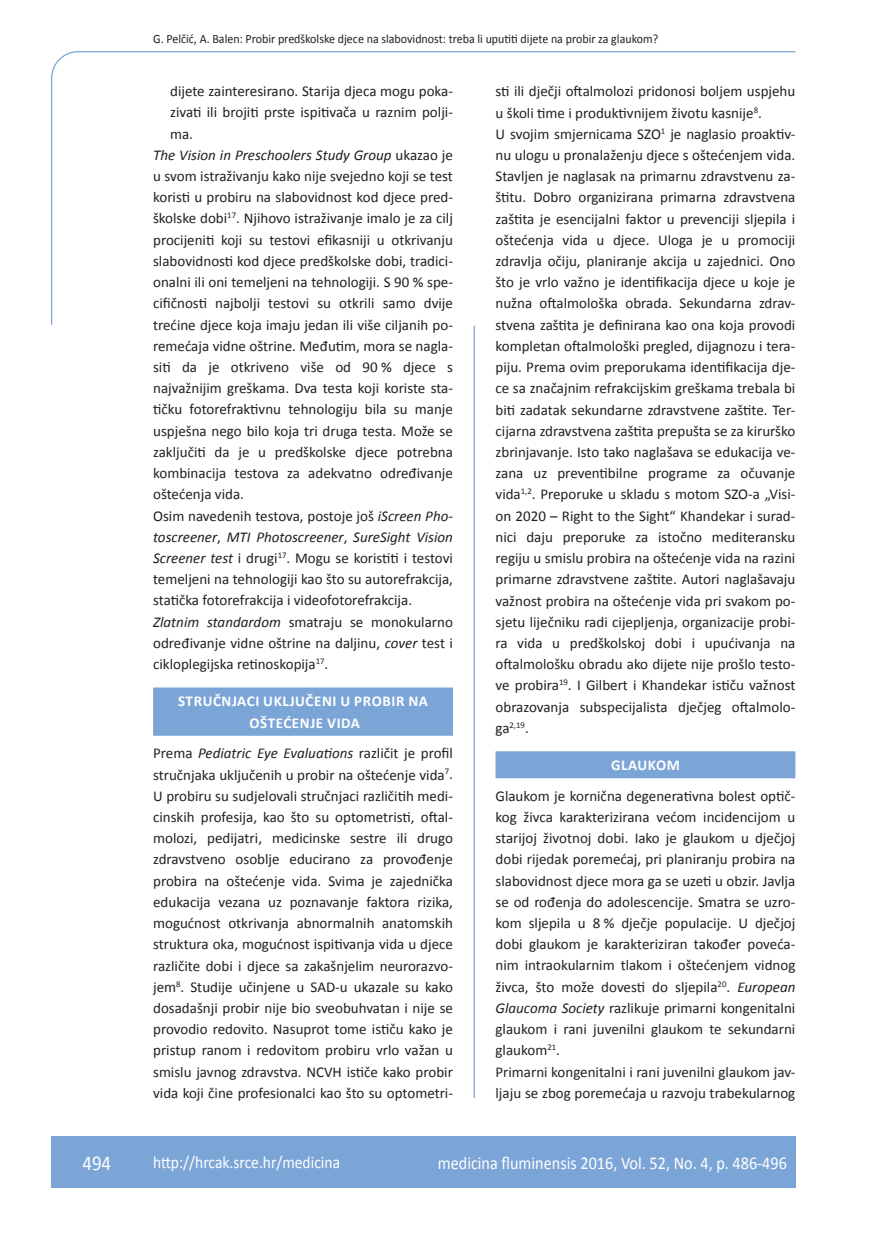
<style>
.page{position:relative;width:872px;height:1234px;background:#fff}
.page>*{position:absolute;margin:0;border:0;box-sizing:border-box;transform-origin:0 0}
.t1{font:21px "Calibri";color:#fff;scale:.9 1}
.t2{font:18px "Calibri";color:#fff;scale:.9 1}
.t3{font:17.25px "Calibri";color:#fff;scale:.9 1}
.t4{font:15px/21.1px "Calibri";color:#231f20}
.t5{font:italic 15px "Calibri";color:#231f20}
.t6{font:700 15px/21.1px "Calibri";letter-spacing:.04em;color:#fff;text-align:center}
.t7{font:12.75px "Calibri";color:#231f20;scale:.94 1}
.t8{font:8.7px "Calibri";color:#231f20}
.s1{font-style:normal}
.s2{font-style:italic}
.s3{font-size:15px}
</style>
<div class="page">
<svg style="left:51px;top:51px;width:745px;height:274px"></svg>
<hr style="left:473px;top:325px;width:2px;height:772px;background:#7ca5d7">
<div style="left:51px;top:1135px;width:744px;height:51px;background:#7ca5d7"></div>
<div style="left:153px;top:687px;width:300px;height:27px;background:#7ca5d7"></div>
<div style="left:153px;top:708px;width:300px;height:27px;background:#7ca5d7"></div>
<div style="left:495px;top:751px;width:300px;height:27px;background:#7ca5d7"></div>
<p class="t7" style="left:153px;top:30px;width:539px">G. Pelčić, A. Balen: Probir predškolske djece na slabovidnost: treba li uputiti dijete na probir za glaukom?</p>
<p class="t4" style="left:170px;top:80px;width:284px">dijete zainteresirano. Starija djeca mogu poka-</p>
<p class="t4" style="left:170px;top:101px;width:284px">zivati ili brojiti prste ispitivača u raznim polji-</p>
<p class="t4" style="left:170px;top:122px;width:24px">ma.</p>
<p class="t5" style="left:153px;top:145px;width:301px">The Vision in Preschoolers Study Group <span class="s1">ukazao je</span></p>
<p class="t4" style="left:153px;top:165px;width:301px">u svom istraživanju kako nije svejedno koji se test</p>
<p class="t4" style="left:153px;top:186px;width:300px">koristi u probiru na slabovidnost kod djece pred-</p>
<p class="t4" style="left:153px;top:207px;width:301px">školske dobi<sup>17</sup>. Njihovo istraživanje imalo je za cilj</p>
<p class="t4" style="left:153px;top:228px;width:301px">procijeniti koji su testovi efikasniji u otkrivanju</p>
<p class="t4" style="left:153px;top:249px;width:301px">slabovidnosti kod djece predškolske dobi, tradici-</p>
<p class="t4" style="left:153px;top:271px;width:301px">onalni ili oni temeljeni na tehnologiji. S 90 % spe-</p>
<p class="t4" style="left:153px;top:292px;width:301px">cifičnosti najbolji testovi su otkrili samo dvije</p>
<p class="t4" style="left:153px;top:313px;width:301px">trećine djece koja imaju jedan ili više ciljanih po-</p>
<p class="t4" style="left:153px;top:334px;width:301px">remećaja vidne oštrine. Međutim, mora se nagla-</p>
<p class="t4" style="left:153px;top:355px;width:301px">siti da je otkriveno više od 90 % djece s</p>
<p class="t4" style="left:153px;top:377px;width:301px">najvažnijim greškama. Dva testa koji koriste sta-</p>
<p class="t4" style="left:153px;top:398px;width:301px">tičku fotorefraktivnu tehnologiju bila su manje</p>
<p class="t4" style="left:153px;top:419px;width:301px">uspješna nego bilo koja tri druga testa. Može se</p>
<p class="t4" style="left:153px;top:440px;width:301px">zaključiti da je u predškolske djece potrebna</p>
<p class="t4" style="left:153px;top:461px;width:301px">kombinacija testova za adekvatno određivanje</p>
<p class="t4" style="left:153px;top:483px;width:92px">oštećenja vida.</p>
<p class="t4" style="left:153px;top:504px;width:301px">Osim navedenih testova, postoje još <span class="s2">iScreen Pho-</span></p>
<p class="t5" style="left:153px;top:527px;width:301px">toscreener<span class="s1">,</span> MTI Photoscreener<span class="s1">,</span> SureSight Vision</p>
<p class="t4" style="left:153px;top:546px;width:301px"><span class="s2">Screener test</span> i drugi<sup>17</sup>. Mogu se koristiti i testovi</p>
<p class="t4" style="left:153px;top:567px;width:301px">temeljeni na tehnologiji kao što su autorefrakcija,</p>
<p class="t4" style="left:153px;top:589px;width:260px">statička fotorefrakcija i videofotorefrakcija.</p>
<p class="t4" style="left:153px;top:610px;width:301px"><span class="s2">Zlatnim standardom</span> smatraju se monokularno</p>
<p class="t4" style="left:153px;top:631px;width:301px">određivanje vidne oštrine na daljinu, <span class="s2">cover</span> test i</p>
<p class="t4" style="left:153px;top:652px;width:177px">cikloplegijska retinoskopija<sup>17</sup>.</p>
<p class="t6" style="left:178px;top:690px;width:250px">STRUČNJACI UKLJUČENI U PROBIR NA<br>OŠTEĆENJE VIDA</p>
<p class="t4" style="left:153px;top:741px;width:301px;text-align:justify">Prema <span class="s2">Pediatric Eye Evaluations</span> različit je profil stručnjaka uključenih u probir na oštećenje vida<sup>7</sup>.<br>U probiru su sudjelovali stručnjaci različitih medi&shy;cinskih profesija, kao što su optometristi, oftal&shy;molozi, pedijatri, medicinske sestre ili drugo zdravstveno osoblje educirano za provođenje probira na oštećenje vida. Svima je zajednička edukacija vezana uz poznavanje faktora rizika, mogućnost otkrivanja abnormalnih anatomskih struktura oka, mogućnost ispitivanja vida u djece različite dobi i djece sa zakašnjelim neurorazvo&shy;jem<sup>8</sup>. Studije učinjene u SAD-u ukazale su kako dosadašnji probir nije bio sveobuhvatan i nije se provodio redovito. Nasuprot tome ističu kako je pristup ranom i redovitom probiru vrlo važan u smislu javnog zdravstva. NCVH ističe kako probir vida koji čine profesionalci kao što su optometri-</p>
<p class="t4" style="left:495px;top:80px;width:301px">sti ili dječji oftalmolozi pridonosi boljem uspjehu u školi time i produktivnijem životu kasnije<sup>8</sup>.<br>U svojim smjernicama SZO<sup>1</sup> je naglasio proaktiv&shy;nu ulogu u pronalaženju djece s oštećenjem vida.<br>Stavljen je naglasak na primarnu zdravstvenu za&shy;štitu. Dobro organizirana primarna zdravstvena zaštita je esencijalni faktor u prevenciji sljepila i oštećenja vida u djece. Uloga je u promociji zdravlja očiju, planiranje akcija u zajednici. Ono što je vrlo važno je identifikacija djece u koje je nužna oftalmološka obrada. Sekundarna zdrav&shy;stvena zaštita je definirana kao ona koja provodi kompletan oftalmološki pregled, dijagnozu i tera&shy;piju. Prema ovim preporukama identifikacija dje&shy;ce sa značajnim refrakcijskim greškama trebala bi biti zadatak sekundarne zdravstvene zaštite. Ter&shy;cijarna zdravstvena zaštita prepušta se za kirurško zbrinjavanje. Isto tako naglašava se edukacija ve&shy;zana uz preventibilne programe za očuvanje vida<sup>1,2</sup>. Preporuke u skladu s motom SZO-a „Visi&shy;on 2020 – Right to the Sight“ Khandekar i surad&shy;nici daju preporuke za istočno mediteransku regiju u smislu probira na oštećenje vida na razini primarne zdravstvene zaštite. Autori naglašavaju važnost probira na oštećenje vida pri svakom po&shy;sjetu liječniku radi cijepljenja, organizacije probi&shy;ra vida u predškolskoj dobi i upućivanja na oftalmološku obradu ako dijete nije prošlo testo&shy;ve probira<sup>19</sup>. I Gilbert i Khandekar ističu važnost obrazovanja subspecijalista dječjeg oftalmolo-</p>
<p class="t8" style="left:495px;top:719px;width:35px"><span class="s3">ga</span>2,19<span class="s3">.</span></p>
<p class="t6" style="left:611px;top:753px;width:70px">GLAUKOM</p>
<p class="t4" style="left:495px;top:784px;width:301px">Glaukom je kornična degenerativna bolest optič&shy;kog živca karakterizirana većom incidencijom u starijoj životnoj dobi. Iako je glaukom u dječjoj dobi rijedak poremećaj, pri planiranju probira na slabovidnost djece mora ga se uzeti u obzir. Javlja se od rođenja do adolescencije. Smatra se uzro&shy;kom sljepila u 8 % dječje populacije. U dječjoj dobi glaukom je karakteriziran također poveća&shy;nim intraokularnim tlakom i oštećenjem vidnog živca, što može dovesti do sljepila<sup>20</sup>. <span class="s2">European Glaucoma Society</span> razlikuje primarni kongenitalni glaukom i rani juvenilni glaukom te sekundarni glaukom<sup>21</sup>.<br>Primarni kongenitalni i rani juvenilni glaukom jav&shy;ljaju se zbog poremećaja u razvoju trabekularnog</p>
<h1 class="t1" style="left:82px;top:1149px;width:33px">494</h1>
<p class="t3" style="left:153px;top:1150px;width:209px">http://hrcak.srce.hr/medicina</p>
<p class="t2" style="left:438px;top:1151px;width:389px">medicina fluminensis 2016, Vol. 52, No. 4, p. 486-496</p>
</div>
